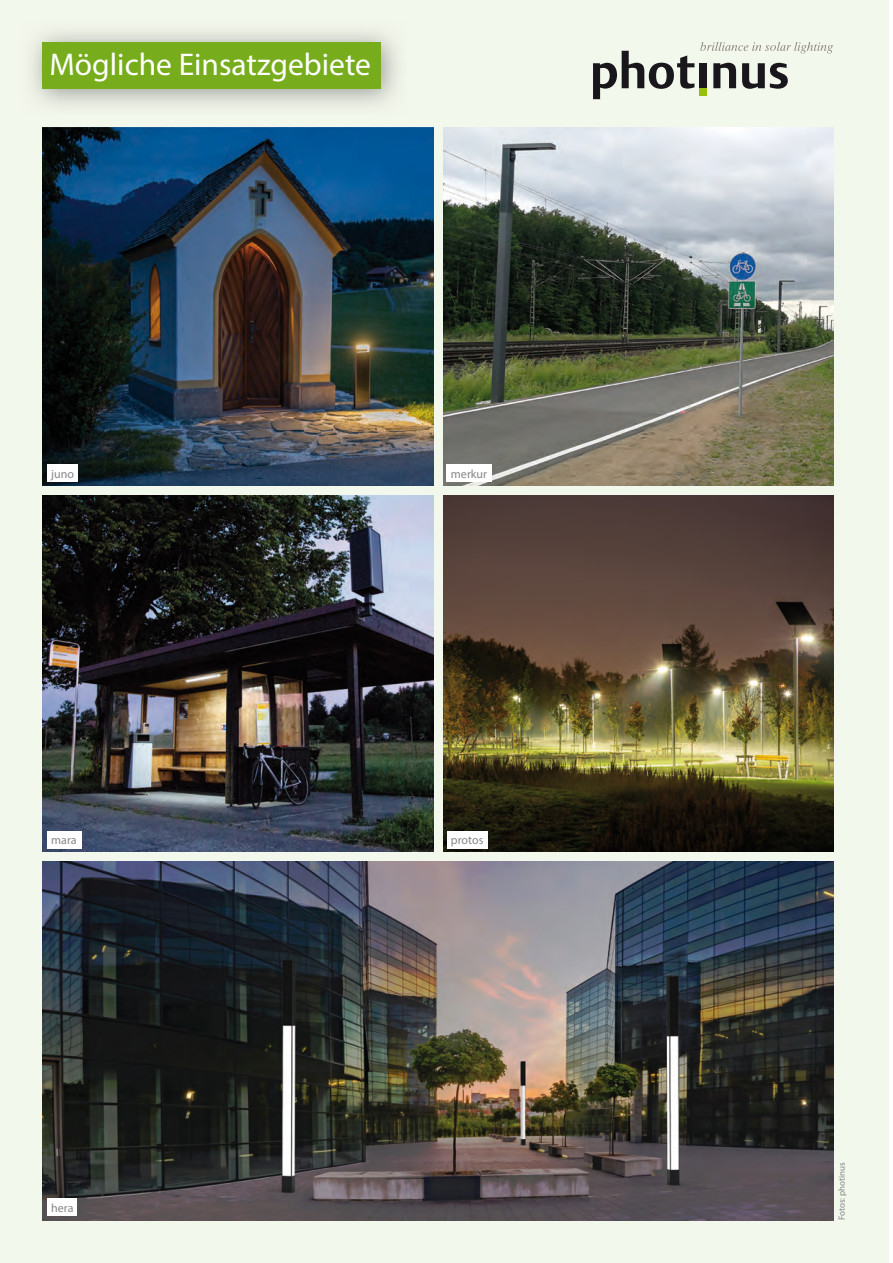
<style>
.page{position:relative;width:893px;height:1263px;background:#fff}
.page>*{position:absolute;margin:0;border:0;box-sizing:border-box;transform-origin:0 0}
.t1{font:31.5px "Myriad Pro";color:#fff}
.t2{font:12px "Myriad Pro";color:#858688}
.t3{font:9px "Myriad Pro";color:#858688}
</style>
<div class="page">
<div style="left:0;top:0;width:889px;height:1263px;background:#f3f8ec"></div>
<img style="left:443px;top:495px;width:391px;height:357px">
<img style="left:31px;top:31px;width:368px;height:76px">
<div style="left:43px;top:42px;width:338px;height:47px;background:#77ad1c"></div>
<img style="left:43px;top:861px;width:791px;height:359px">
<img style="left:43px;top:495px;width:391px;height:357px">
<img style="left:43px;top:127px;width:791px;height:359px">
<div style="left:434px;top:108px;width:8px;height:751px;background:#f3f8ec"></div>
<svg style="left:593px;top:51px;width:101px;height:48px"></svg>
<div style="left:699px;top:63px;width:7px;height:25px;background:#1a171c"></div>
<svg style="left:713px;top:63px;width:23px;height:25px"></svg>
<svg style="left:742px;top:63px;width:46px;height:26px"></svg>
<div style="left:699px;top:88px;width:7px;height:7px;background:#98bf0c"></div>
<svg style="left:700px;top:42px;width:133px;height:11px"></svg>
<div style="left:47px;top:465px;width:30px;height:17px;background:#fff"></div>
<div style="left:47px;top:831px;width:34px;height:17px;background:#fff"></div>
<div style="left:47px;top:1199px;width:30px;height:17px;background:#fff"></div>
<div style="left:447px;top:465px;width:45px;height:17px;background:#fff"></div>
<div style="left:447px;top:831px;width:41px;height:17px;background:#fff"></div>
<h1 class="t1" style="left:49px;top:45px;width:323px">Mögliche Einsatzgebiete</h1>
<p class="t2" style="left:51px;top:467px;width:24px">juno</p>
<p class="t2" style="left:51px;top:833px;width:27px">mara</p>
<p class="t2" style="left:51px;top:1200px;width:24px">hera</p>
<p class="t2" style="left:451px;top:467px;width:38px">merkur</p>
<p class="t2" style="left:451px;top:833px;width:34px">protos</p>
<p class="t3" style="left:836px;top:1220px;width:59px;rotate:-90deg">Fotos: photinus</p>
</div>
